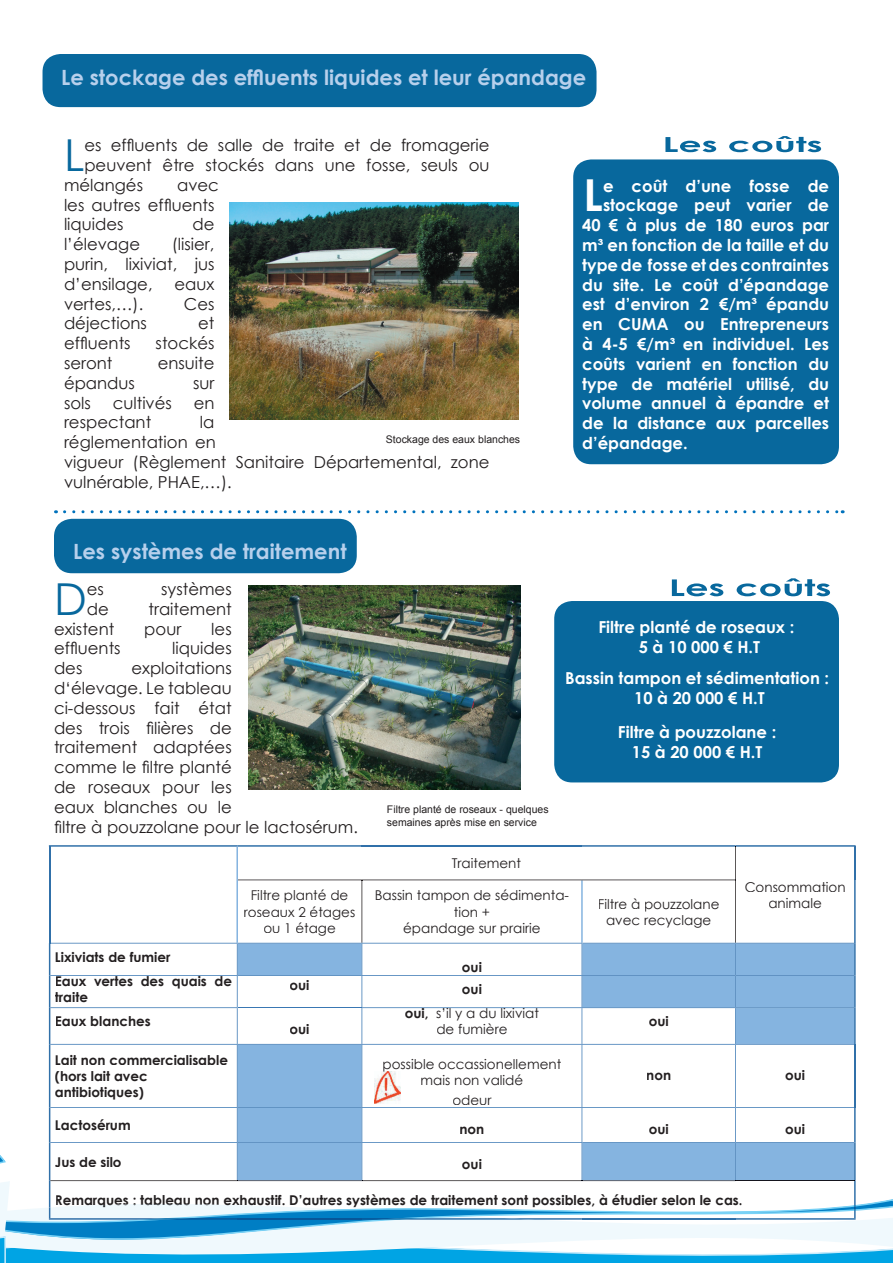
<style>
.page{position:relative;width:893px;height:1263px;background:#fff}
.page>*{position:absolute;margin:0;border:0;box-sizing:border-box;transform-origin:0 0}
.t1{font:44.1px "Century Gothic";color:#08689d}
.t2{font:700 44.1px "Century Gothic";color:#fff}
.t3{font:700 21px "Century Gothic";color:#b7d0ec}
.t4{font:16.5px/19.8px "Century Gothic";color:#231f20}
.t5{font:700 16.5px/19.8px "Century Gothic";color:#fff;text-align:center}
.t6{font:700 13.5px/16.2px "Century Gothic";color:#231f20}
.t7{font:13.5px/16.2px "Century Gothic";color:#231f20;text-align:center}
.t8{font:10.5px/12.6px "Arial";color:#231f20}
.s1{font-weight:700}
</style>
<div class="page">
<div style="left:573px;top:159px;width:266px;height:305px;background:#08689d;border-radius:18px"></div>
<svg style="left:665px;top:136px;width:156px;height:16px"></svg>
<svg style="left:672px;top:578px;width:158px;height:18px"></svg>
<div style="left:554px;top:601px;width:285px;height:181px;background:#08689d;border-radius:18px"></div>
<div style="left:43px;top:54px;width:553px;height:53px;background:#08689d;border-radius:18px"></div>
<div style="left:54px;top:519px;width:303px;height:54px;background:#08689d;border-radius:18px"></div>
<img style="left:230px;top:203px;width:289px;height:217px">
<img style="left:248px;top:586px;width:272px;height:204px">
<svg style="left:65px;top:510px;width:778px;height:3px"></svg>
<svg style="left:0;top:845px;width:893px;height:418px"></svg>
<p class="t3" style="left:61px;top:61px;width:526px">Le stockage des effluents liquides et leur épandage</p>
<h1 class="t1" style="left:64px;top:124px;width:22px">L</h1>
<p class="t4" style="left:84px;top:135px;width:407px">es effluents de salle de traite et de fromagerie</p>
<p class="t4" style="left:84px;top:155px;width:407px">peuvent être stockés dans une fosse, seuls ou</p>
<p class="t4" style="left:64px;top:175px;width:81px">mélangés</p>
<p class="t4" style="left:64px;top:175px;width:156px;text-indent:113px">avec les autres effluents liquides</p>
<p class="t4" style="left:192px;top:214px;width:24px">de</p>
<p class="t4" style="left:64px;top:234px;width:78px">l’élevage</p>
<p class="t4" style="left:64px;top:234px;width:152px;text-align:justify;text-indent:108px">(lisier, purin, lixiviat, jus d’ensilage,</p>
<p class="t4" style="left:175px;top:274px;width:41px">eaux</p>
<p class="t4" style="left:64px;top:294px;width:81px">vertes,…).</p>
<p class="t4" style="left:184px;top:294px;width:32px">Ces</p>
<p class="t4" style="left:64px;top:313px;width:84px">déjections</p>
<p class="t4" style="left:198px;top:313px;width:18px">et</p>
<p class="t4" style="left:64px;top:333px;width:68px">effluents</p>
<p class="t4" style="left:156px;top:333px;width:60px">stockés</p>
<p class="t4" style="left:64px;top:353px;width:50px">seront</p>
<p class="t4" style="left:158px;top:353px;width:58px">ensuite</p>
<p class="t4" style="left:64px;top:373px;width:73px">épandus</p>
<p class="t4" style="left:193px;top:373px;width:23px">sur</p>
<p class="t4" style="left:64px;top:393px;width:28px">sols</p>
<p class="t4" style="left:113px;top:393px;width:61px">cultivés</p>
<p class="t4" style="left:194px;top:393px;width:22px">en</p>
<p class="t4" style="left:64px;top:412px;width:89px">respectant</p>
<p class="t4" style="left:64px;top:412px;width:427px;text-indent:136px">la<br>réglementation en<br>vigueur (Règlement Sanitaire Départemental, zone vulnérable, PHAE,…).</p>
<p class="t8" style="left:386px;top:433px;width:136px">Stockage des eaux blanches</p>
<h1 class="t2" style="left:584px;top:162px;width:21px">L</h1>
<p class="t5" style="left:603px;top:175px;width:228px">e coût d’une fosse de</p>
<p class="t5" style="left:603px;top:195px;width:228px">stockage peut varier de</p>
<p class="t5" style="left:582px;top:215px;width:249px">40 € à plus de 180 euros par</p>
<p class="t5" style="left:582px;top:234px;width:248px">m³ en fonction de la taille et du</p>
<p class="t5" style="left:582px;top:254px;width:249px">type de fosse et des contraintes</p>
<p class="t5" style="left:582px;top:274px;width:248px">du site. Le coût d’épandage</p>
<p class="t5" style="left:582px;top:294px;width:248px">est d’environ 2 €/m³ épandu</p>
<p class="t5" style="left:582px;top:314px;width:248px">en CUMA ou Entrepreneurs</p>
<p class="t5" style="left:582px;top:333px;width:248px">à 4-5 €/m³ en individuel. Les</p>
<p class="t5" style="left:582px;top:353px;width:248px">coûts varient en fonction du</p>
<p class="t5" style="left:582px;top:373px;width:248px">type de matériel utilisé, du</p>
<p class="t5" style="left:582px;top:393px;width:248px">volume annuel à épandre et</p>
<p class="t5" style="left:582px;top:413px;width:248px">de la distance aux parcelles</p>
<p class="t5" style="left:582px;top:432px;width:107px">d’épandage.</p>
<p class="t3" style="left:73px;top:535px;width:275px">Les systèmes de traitement</p>
<h1 class="t1" style="left:54px;top:568px;width:34px">D</h1>
<p class="t4" style="left:87px;top:579px;width:19px">es</p>
<p class="t4" style="left:161px;top:579px;width:72px">systèmes</p>
<p class="t4" style="left:87px;top:599px;width:24px">de</p>
<p class="t4" style="left:148px;top:599px;width:85px">traitement</p>
<p class="t4" style="left:54px;top:618px;width:62px">existent</p>
<p class="t4" style="left:144px;top:618px;width:39px">pour</p>
<p class="t4" style="left:211px;top:618px;width:22px">les</p>
<p class="t4" style="left:54px;top:638px;width:68px">effluents</p>
<p class="t4" style="left:172px;top:638px;width:61px">liquides</p>
<p class="t4" style="left:54px;top:658px;width:30px">des</p>
<p class="t4" style="left:54px;top:658px;width:305px;text-indent:77px">exploitations<br>d‘élevage. Le tableau<br>ci-dessous fait état<br>des trois filières de<br>traitement adaptées<br>comme le filtre planté<br>de roseaux pour les<br>eaux blanches ou le<br>filtre à pouzzolane pour le lactosérum.</p>
<p class="t5" style="left:598px;top:616px;width:198px">Filtre planté de roseaux :<br>5 à 10 000 € H.T</p>
<p class="t5" style="left:565px;top:667px;width:265px">Bassin tampon et sédimentation :<br>10 à 20 000 € H.T</p>
<p class="t5" style="left:618px;top:721px;width:160px">Filtre à pouzzolane :<br>15 à 20 000 € H.T</p>
<p class="t8" style="left:387px;top:804px;width:163px">Filtre planté de roseaux - quelques semaines après mise en service</p>
<p class="t7" style="left:452px;top:855px;width:71px">Traitement</p>
<p class="t6" style="left:55px;top:948px;width:117px">Lixiviats de fumier</p>
<p class="t7" style="left:244px;top:887px;width:113px">Filtre planté de roseaux 2 étages ou 1 étage</p>
<p class="t7" style="left:375px;top:887px;width:196px">Bassin tampon de sédimenta&shy;tion +<br>épandage sur prairie</p>
<p class="t7" style="left:598px;top:895px;width:123px">Filtre à pouzzolane avec recyclage</p>
<p class="t6" style="left:462px;top:958px;width:21px">oui</p>
<p class="t6" style="left:55px;top:972px;width:179px">Eaux vertes des quais de traite</p>
<p class="t6" style="left:290px;top:976px;width:21px">oui</p>
<p class="t6" style="left:462px;top:980px;width:21px">oui</p>
<p class="t6" style="left:55px;top:1012px;width:97px">Eaux blanches</p>
<p class="t6" style="left:290px;top:1021px;width:21px">oui</p>
<p class="t7" style="left:405px;top:1005px;width:136px"><span class="s1">oui,</span> s’il y a du lixiviat de fumière</p>
<p class="t6" style="left:649px;top:1012px;width:21px">oui</p>
<p class="t7" style="left:745px;top:878px;width:103px">Consommation animale</p>
<p class="t6" style="left:55px;top:1051px;width:175px">Lait non commercialisable (hors lait avec antibiotiques)</p>
<p class="t7" style="left:383px;top:1055px;width:180px">possible occassionellement mais non validé</p>
<p class="t7" style="left:452px;top:1091px;width:41px">odeur</p>
<p class="t6" style="left:646px;top:1066px;width:26px">non</p>
<p class="t6" style="left:785px;top:1066px;width:21px">oui</p>
<p class="t6" style="left:55px;top:1116px;width:77px">Lactosérum</p>
<p class="t6" style="left:459px;top:1120px;width:26px">non</p>
<p class="t6" style="left:649px;top:1120px;width:21px">oui</p>
<p class="t6" style="left:785px;top:1120px;width:21px">oui</p>
<p class="t6" style="left:55px;top:1153px;width:68px">Jus de silo</p>
<p class="t6" style="left:462px;top:1155px;width:21px">oui</p>
<p class="t6" style="left:55px;top:1191px;width:689px">Remarques : tableau non exhaustif. D’autres systèmes de traitement sont possibles, à étudier selon le cas.</p>
</div>
